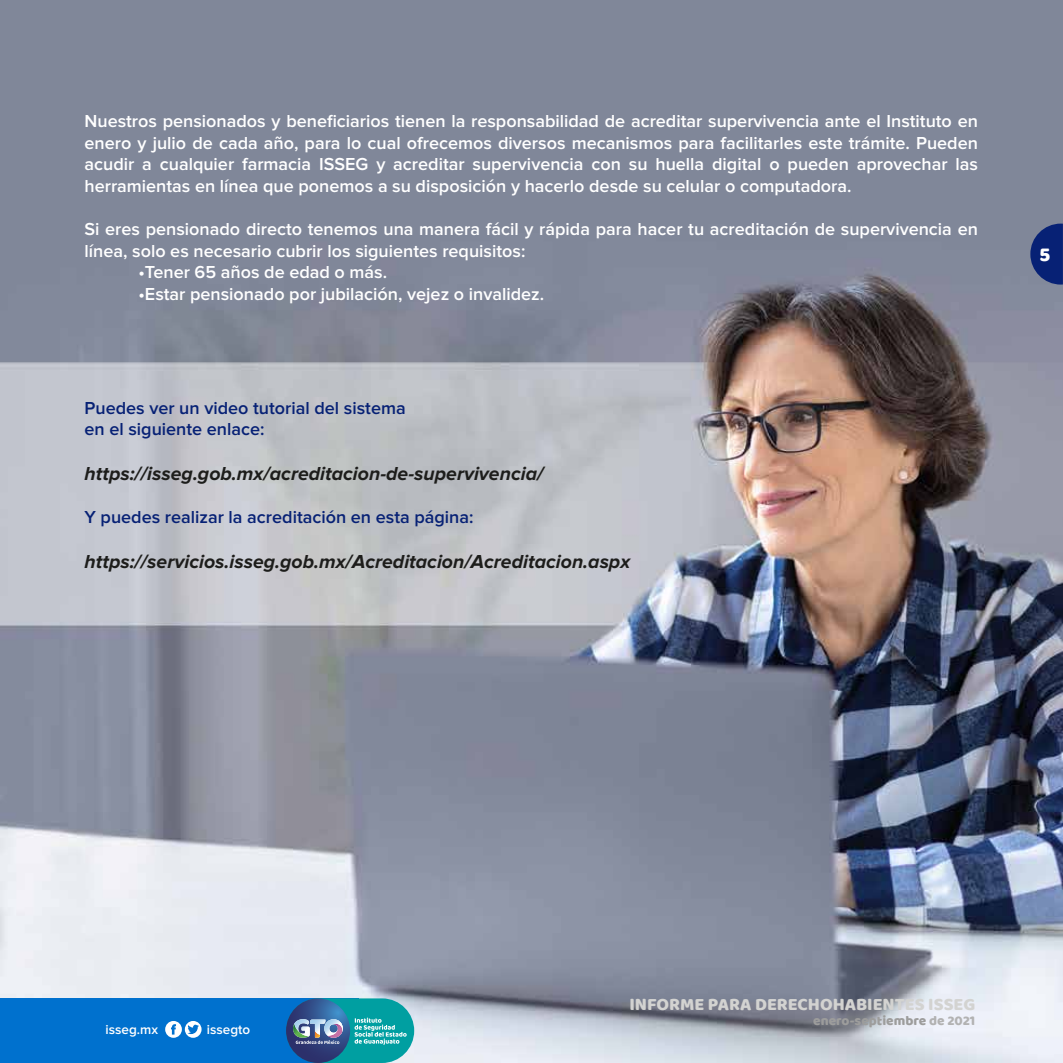
<style>
.page{position:relative;width:1063px;height:1063px;background:#fff}
.page>*{position:absolute;margin:0;border:0;box-sizing:border-box;transform-origin:0 0}
.t1{font:20.7px "Baloo";color:#fff}
.t2{font:italic 700 19.5px "Proxima Nova";color:#1d1d1b}
.t3{font:600 18px/21.6px "Proxima Nova";color:#fff;text-align:justify}
.t4{font:600 18px/21.6px "Proxima Nova";color:#072175}
.t5{font:18px "Baloo";color:#d3d3d1}
.t6{font:13.65px "Baloo";color:#9d9d9c}
.t7{font:600 13.5px "Proxima Nova";color:#fff}
.s1{color:#b2b2b2}
</style>
<div class="page">
<img style="left:0;top:0;width:1063px;height:1063px">
<svg style="left:1030px;top:224px;width:33px;height:61px;background:#21377c"></svg>
<div style="left:0;top:998px;width:359px;height:65px;background:#0071ce"></div>
<div style="left:286px;top:998px;width:128px;height:65px;background:#009fa1;border-radius:32px"></div>
<svg style="left:286px;top:998px;width:121px;height:65px"></svg>
<svg style="left:185px;top:1021px;width:17px;height:17px"></svg>
<svg style="left:187px;top:1025px;width:12px;height:9px"></svg>
<div style="left:165px;top:1021px;width:17px;height:17px;background:#fff;border-radius:50%"></div>
<svg style="left:171px;top:1024px;width:5px;height:11px"></svg>
<p class="t3" style="left:85px;top:111px;width:895px">Nuestros pensionados y beneficiarios tienen la responsabilidad de acreditar supervivencia ante el Instituto en enero y julio de cada año, para lo cual ofrecemos diversos mecanismos para facilitarles este trámite. Pueden acudir a cualquier farmacia ISSEG y acreditar supervivencia con su huella digital o pueden aprovechar las herramientas en línea que ponemos a su disposición y hacerlo desde su celular o computadora.</p>
<p class="t3" style="left:85px;top:219px;width:895px">Si eres pensionado directo tenemos una manera fácil y rápida para hacer tu acreditación de supervivencia en línea, solo es necesario cubrir los siguientes requisitos:</p>
<p class="t3" style="left:139px;top:262px;width:250px">•Tener 65 años de edad o más.</p>
<p class="t3" style="left:139px;top:284px;width:407px">•Estar pensionado por jubilación, vejez o invalidez.</p>
<p class="t4" style="left:85px;top:398px;width:323px">Puedes ver un video tutorial del sistema en el siguiente enlace:</p>
<p class="t2" style="left:85px;top:465px;width:461px">https://isseg.gob.mx/acreditacion-de-supervivencia/</p>
<p class="t4" style="left:85px;top:507px;width:390px">Y puedes realizar la acreditación en esta página:</p>
<p class="t2" style="left:85px;top:553px;width:547px">https://servicios.isseg.gob.mx/Acreditacion/Acreditacion.aspx</p>
<p class="t1" style="left:1039px;top:241px;width:12px">5</p>
<p class="t7" style="left:106px;top:1023px;width:54px">isseg.mx</p>
<p class="t7" style="left:207px;top:1023px;width:45px">issegto</p>
<p class="t5" style="left:629px;top:993px;width:347px">INFORME PARA DERECHOHABIENTES ISSEG</p>
<p class="t6" style="left:813px;top:1012px;width:164px">enero-septiembre <span class="s1">de 2021</span></p>
</div>
